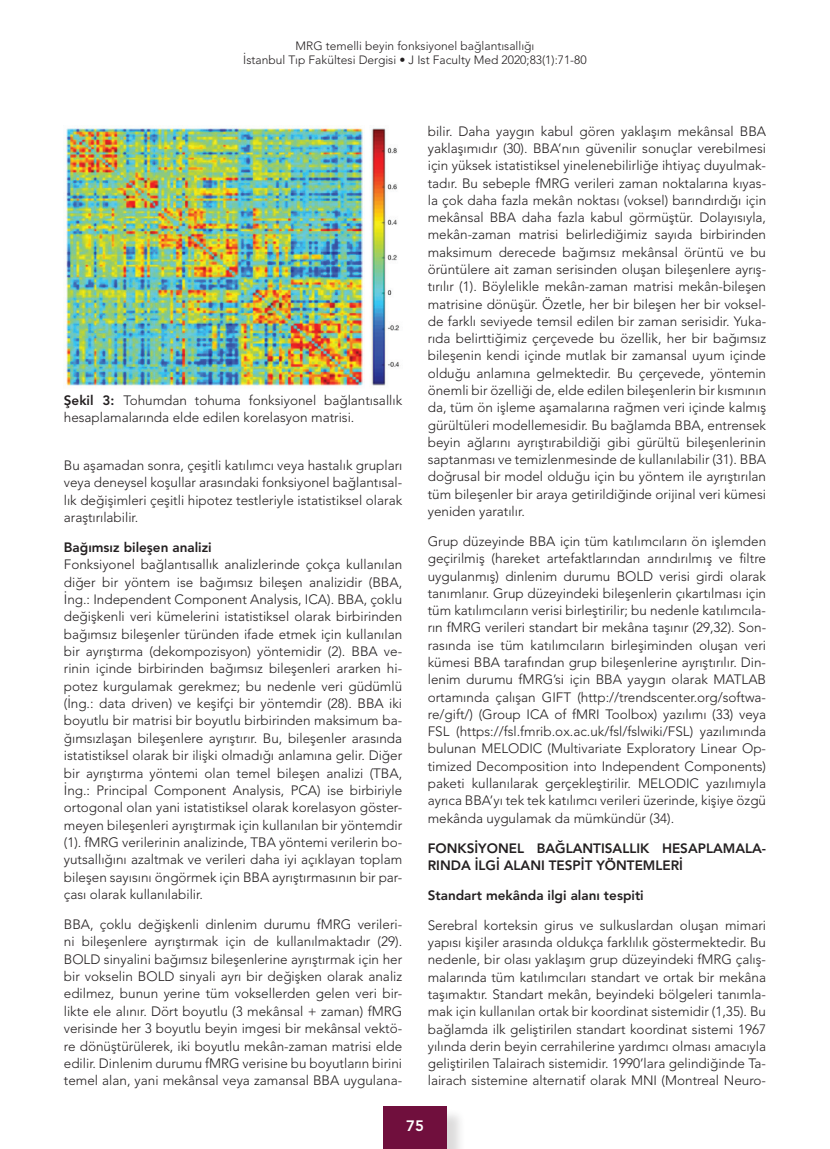
<style>
.page{position:relative;width:830px;height:1149px;background:#fff}
.page>*{position:absolute;margin:0;border:0;box-sizing:border-box;transform-origin:0 0}
.t1{font:800 15px "Avenir LT Std";color:#fff}
.t2{font:300 13.5px/17.2px "Avenir LT Std";color:#231f20;text-align:justify}
.t3{font:800 13.5px/17.2px "Avenir LT Std";color:#231f20}
.t4{font:300 12px/14.4px "Avenir LT Std";color:#231f20;text-align:center}
.s1{font-weight:800}
</style>
<div class="page">
<div style="left:385px;top:1108px;width:80px;height:40px;background:#231f20;opacity:.16"></div>
<div style="left:383px;top:1106px;width:63px;height:42px;background:#700f3d"></div>
<img style="left:66px;top:128px;width:333px;height:258px">
<p class="t4" style="left:243px;top:39px;width:345px">MRG temelli beyin fonksiyonel bağlantısallığı<br>İstanbul Tıp Fakültesi Dergisi • J Ist Faculty Med 2020;83(1):71-80</p>
<p class="t2" style="left:64px;top:391px;width:340px"><span class="s1">Şekil 3:</span> Tohumdan tohuma fonksiyonel bağlantısallık hesaplamalarında elde edilen korelasyon matrisi.</p>
<p class="t2" style="left:64px;top:456px;width:340px">Bu aşamadan sonra, çeşitli katılımcı veya hastalık grupları veya deneysel koşullar arasındaki fonksiyonel bağlantısal&shy;lık değişimleri çeşitli hipotez testleriyle istatistiksel olarak araştırılabilir.</p>
<p class="t3" style="left:64px;top:538px;width:149px">Bağımsız bileşen analizi</p>
<p class="t2" style="left:64px;top:555px;width:340px">Fonksiyonel bağlantısallık analizlerinde çokça kullanılan diğer bir yöntem ise bağımsız bileşen analizidir (BBA, İng.: Independent Component Analysis, ICA). BBA, çoklu değişkenli veri kümelerini istatistiksel olarak birbirinden bağımsız bileşenler türünden ifade etmek için kullanılan bir ayrıştırma (dekompozisyon) yöntemidir (2). BBA ve&shy;rinin içinde birbirinden bağımsız bileşenleri ararken hi&shy;potez kurgulamak gerekmez; bu nedenle veri güdümlü (İng.: data driven) ve keşifçi bir yöntemdir (28). BBA iki boyutlu bir matrisi bir boyutlu birbirinden maksimum ba&shy;ğımsızlaşan bileşenlere ayrıştırır. Bu, bileşenler arasında istatistiksel olarak bir ilişki olmadığı anlamına gelir. Diğer bir ayrıştırma yöntemi olan temel bileşen analizi (TBA, İng.: Principal Component Analysis, PCA) ise birbiriyle ortogonal olan yani istatistiksel olarak korelasyon göster&shy;meyen bileşenleri ayrıştırmak için kullanılan bir yöntemdir (1). fMRG verilerinin analizinde, TBA yöntemi verilerin bo&shy;yutsallığını azaltmak ve verileri daha iyi açıklayan toplam bileşen sayısını öngörmek için BBA ayrıştırmasının bir par&shy;çası olarak kullanılabilir.</p>
<p class="t2" style="left:64px;top:915px;width:340px">BBA, çoklu değişkenli dinlenim durumu fMRG verileri&shy;ni bileşenlere ayrıştırmak için de kullanılmaktadır (29).<br>BOLD sinyalini bağımsız bileşenlerine ayrıştırmak için her bir vokselin BOLD sinyali ayrı bir değişken olarak analiz edilmez, bunun yerine tüm voksellerden gelen veri bir&shy;likte ele alınır. Dört boyutlu (3 mekânsal + zaman) fMRG verisinde her 3 boyutlu beyin imgesi bir mekânsal vektö&shy;re dönüştürülerek, iki boyutlu mekân-zaman matrisi elde edilir. Dinlenim durumu fMRG verisine bu boyutların birini temel alan, yani mekânsal veya zamansal BBA uygulana-</p>
<p class="t2" style="left:427px;top:122px;width:340px">bilir. Daha yaygın kabul gören yaklaşım mekânsal BBA yaklaşımıdır (30). BBA’nın güvenilir sonuçlar verebilmesi için yüksek istatistiksel yinelenebilirliğe ihtiyaç duyulmak&shy;tadır. Bu sebeple fMRG verileri zaman noktalarına kıyas&shy;la çok daha fazla mekân noktası (voksel) barındırdığı için mekânsal BBA daha fazla kabul görmüştür. Dolayısıyla, mekân-zaman matrisi belirlediğimiz sayıda birbirinden maksimum derecede bağımsız mekânsal örüntü ve bu örüntülere ait zaman serisinden oluşan bileşenlere ayrış&shy;tırılır (1). Böylelikle mekân-zaman matrisi mekân-bileşen matrisine dönüşür. Özetle, her bir bileşen her bir voksel&shy;de farklı seviyede temsil edilen bir zaman serisidir. Yuka&shy;rıda belirttiğimiz çerçevede bu özellik, her bir bağımsız bileşenin kendi içinde mutlak bir zamansal uyum içinde olduğu anlamına gelmektedir. Bu çerçevede, yöntemin önemli bir özelliği de, elde edilen bileşenlerin bir kısmının da, tüm ön işleme aşamalarına rağmen veri içinde kalmış gürültüleri modellemesidir. Bu bağlamda BBA, entrensek beyin ağlarını ayrıştırabildiği gibi gürültü bileşenlerinin saptanması ve temizlenmesinde de kullanılabilir (31). BBA doğrusal bir model olduğu için bu yöntem ile ayrıştırılan tüm bileşenler bir araya getirildiğinde orijinal veri kümesi yeniden yaratılır.</p>
<p class="t2" style="left:427px;top:532px;width:340px">Grup düzeyinde BBA için tüm katılımcıların ön işlemden geçirilmiş (hareket artefaktlarından arındırılmış ve filtre uygulanmış) dinlenim durumu BOLD verisi girdi olarak tanımlanır. Grup düzeyindeki bileşenlerin çıkartılması için tüm katılımcıların verisi birleştirilir; bu nedenle katılımcıla&shy;rın fMRG verileri standart bir mekâna taşınır (29,32). Son&shy;rasında ise tüm katılımcıların birleşiminden oluşan veri kümesi BBA tarafından grup bileşenlerine ayrıştırılır. Din&shy;lenim durumu fMRG’si için BBA yaygın olarak MATLAB ortamında çalışan GIFT (http://trendscenter.org/softwa&shy;re/gift/) (Group ICA of fMRI Toolbox) yazılımı (33) veya FSL (https://fsl.fmrib.ox.ac.uk/fsl/fslwiki/FSL) yazılımında bulunan MELODIC (Multivariate Exploratory Linear Op&shy;timized Decomposition into Independent Components) paketi kullanılarak gerçekleştirilir. MELODIC yazılımıyla ayrıca BBA’yı tek tek katılımcı verileri üzerinde, kişiye özgü mekânda uygulamak da mümkündür (34).</p>
<p class="t3" style="left:427px;top:839px;width:340px">FONKSİYONEL BAĞLANTISALLIK HESAPLAMALA-<br>RINDA İLGİ ALANI TESPİT YÖNTEMLERİ</p>
<p class="t3" style="left:427px;top:886px;width:217px">Standart mekânda ilgi alanı tespiti</p>
<p class="t2" style="left:427px;top:916px;width:340px">Serebral korteksin girus ve sulkuslardan oluşan mimari yapısı kişiler arasında oldukça farklılık göstermektedir. Bu nedenle, bir olası yaklaşım grup düzeyindeki fMRG çalış&shy;malarında tüm katılımcıları standart ve ortak bir mekâna taşımaktır. Standart mekân, beyindeki bölgeleri tanımla&shy;mak için kullanılan ortak bir koordinat sistemidir (1,35). Bu bağlamda ilk geliştirilen standart koordinat sistemi 1967 yılında derin beyin cerrahilerine yardımcı olması amacıyla geliştirilen Talairach sistemidir. 1990’lara gelindiğinde Ta&shy;lairach sistemine alternatif olarak MNI (Montreal Neuro-</p>
<p class="t1" style="left:406px;top:1115px;width:19px">75</p>
</div>
